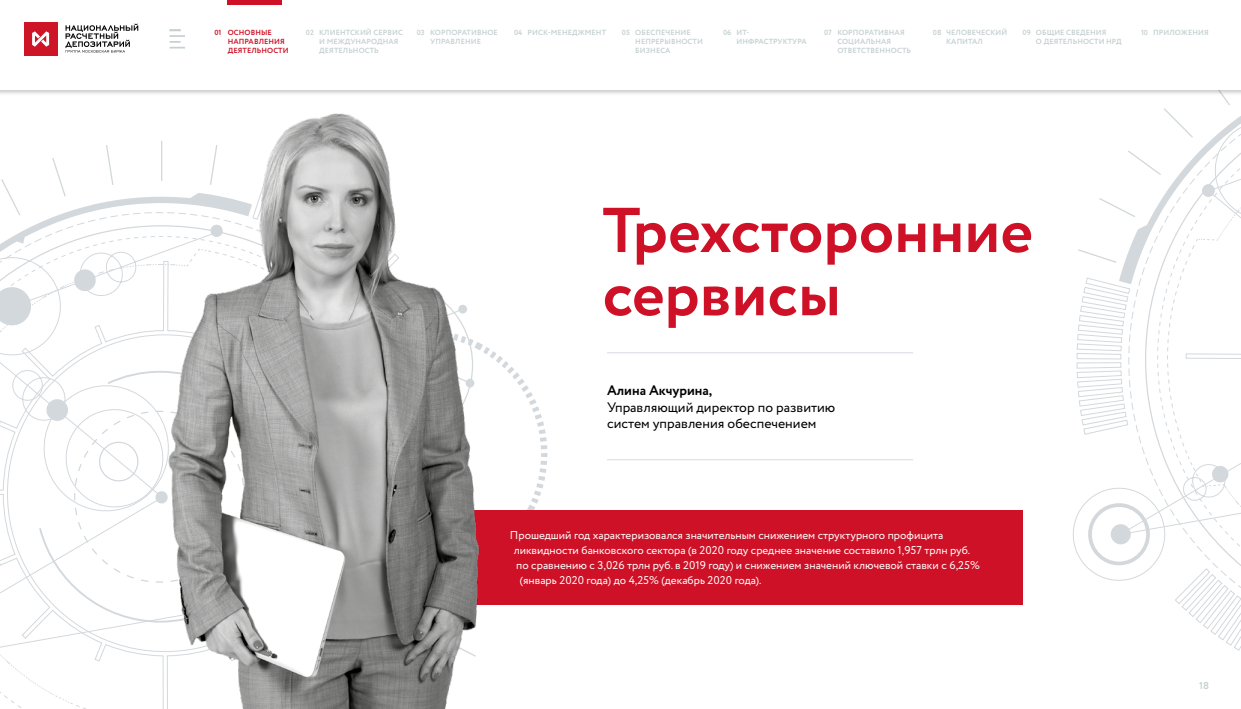
<style>
.page{position:relative;width:1241px;height:709px;background:#fff}
.page>*{position:absolute;margin:0;border:0;box-sizing:border-box;transform-origin:0 0}
.t1{font:700 63.12px/63.1px "Circe";color:#ce1126}
.t2{font:13.75px/16.5px "Circe";color:#000}
.t3{font:700 13.75px "Circe";color:#000}
.t4{font:11.25px "Circe";color:#fff}
.t5{font:700 10px "Circe";color:#c6d1d2}
.t6{font:700 7.38px/8.9px "Circe";letter-spacing:.01em;color:#c6d1d2}
.t7{font:700 7.38px/8.9px "Circe";letter-spacing:.01em;color:#ce1126}
</style>
<div class="page">
<svg style="left:0;top:228px;width:28px;height:480px"></svg>
<svg style="left:1076px;top:198px;width:164px;height:453px"></svg>
<svg style="left:1116px;top:96px;width:124px;height:549px"></svg>
<div style="left:0;top:0;width:1240px;height:96px;background:#000;opacity:.2"></div>
<div style="left:0;top:0;width:1240px;height:90px;background:#fff"></div>
<div style="left:24px;top:22px;width:33px;height:34px;background:#ce1427"></div>
<hr style="left:607px;top:352px;width:306px;height:1px;background:#d6dae0">
<hr style="left:607px;top:459px;width:306px;height:1px;background:#d6dae0">
<div style="left:374px;top:510px;width:648px;height:95px;background:#ce1126"></div>
<img style="left:28px;top:0;width:620px;height:709px">
<p class="t7" style="left:228px;top:29px;width:62px;text-indent:-13px">01 ОСНОВНЫЕ<br>НАПРАВЛЕНИЯ<br>ДЕЯТЕЛЬНОСТИ</p>
<p class="t6" style="left:319px;top:29px;width:85px;text-indent:-13px">02 КЛИЕНТСКИЙ СЕРВИС<br>И МЕЖДУНАРОДНАЯ<br>ДЕЯТЕЛЬНОСТЬ</p>
<p class="t6" style="left:514px;top:29px;width:93px">04 РИСК-МЕНЕДЖМЕНТ</p>
<p class="t6" style="left:635px;top:29px;width:69px;text-indent:-13px">05 ОБЕСПЕЧЕНИЕ<br>НЕПРЕРЫВНОСТИ<br>БИЗНЕСА</p>
<p class="t6" style="left:736px;top:29px;width:72px;text-indent:-13px">06 ИТ-<br>ИНФРАСТРУКТУРА</p>
<p class="t6" style="left:837px;top:29px;width:75px;text-indent:-13px">07 КОРПОРАТИВНАЯ<br>СОЦИАЛЬНАЯ<br>ОТВЕТСТВЕННОСТЬ</p>
<p class="t6" style="left:946px;top:29px;width:63px;text-indent:-13px">08 ЧЕЛОВЕЧЕСКИЙ<br>КАПИТАЛ</p>
<p class="t6" style="left:1035px;top:29px;width:87px;text-indent:-13px">09 ОБЩИЕ СВЕДЕНИЯ<br>О ДЕЯТЕЛЬНОСТИ НРД</p>
<p class="t6" style="left:417px;top:29px;width:82px;text-align:center">03 КОРПОРАТИВНОЕ<br>УПРАВЛЕНИЕ</p>
<p class="t6" style="left:1140px;top:29px;width:69px">10 ПРИЛОЖЕНИЯ</p>
<h1 class="t1" style="left:602px;top:202px;width:432px">Трехсторонние сервисы</h1>
<p class="t3" style="left:607px;top:381px;width:107px">Алина Акчурина,</p>
<p class="t2" style="left:607px;top:399px;width:230px">Управляющий директор по развитию систем управления обеспечением</p>
<p class="t4" style="left:510px;top:528px;width:435px">Прошедший год характеризовался значительным снижением структурного профицита</p>
<p class="t4" style="left:513px;top:543px;width:458px">ликвидности банковского сектора (в 2020 году среднее значение составило 1,957 трлн руб.</p>
<p class="t4" style="left:516px;top:558px;width:465px">по сравнению с 3,026 трлн руб. в 2019 году) и снижением значений ключевой ставки с 6,25%</p>
<p class="t4" style="left:520px;top:573px;width:243px">(январь 2020 года) до 4,25% (декабрь 2020 года).</p>
<p class="t5" style="left:1198px;top:679px;width:11px">18</p>
</div>
